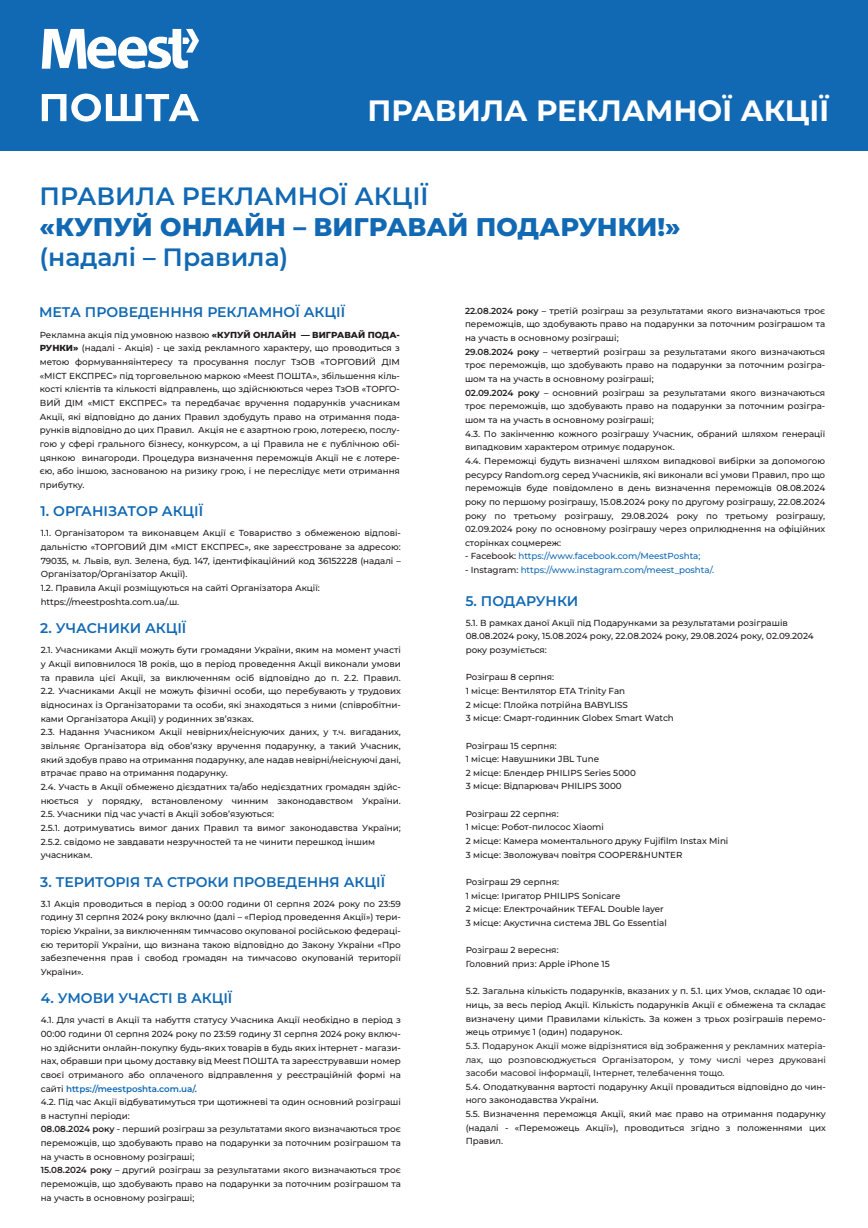
<style>
.page{position:relative;width:868px;height:1228px;background:#fff}
.page>*{position:absolute;margin:0;border:0;box-sizing:border-box;transform-origin:0 0}
.t1{font:700 29.4px "Montserrat";color:#fff}
.t2{font:800 25.55px "Montserrat";color:#1169b4}
.t3{font:600 25.06px "Montserrat";color:#1169b4}
.t4{font:600 14px "Montserrat";color:#1169b4}
.t5{font:500 8.75px/13.6px "Montserrat";color:#231f20}
.t6{font:500 8.75px/13.6px "Montserrat";color:rgb(35 31 32/.95);text-align:justify}
.t7{font:500 8.75px "Montserrat";color:#1169b4}
.s1{font-weight:800}
.s2{font-weight:600;color:#1169b4}
.s3{font-weight:600}
.s4{color:#231f20}
</style>
<div class="page">
<div style="left:0;top:0;width:868px;height:151px;background:#1169b4"></div>
<svg style="left:42px;top:29px;width:157px;height:40px"></svg>
<svg style="left:42px;top:94px;width:157px;height:28px"></svg>
<h1 class="t1" style="left:368px;top:91px;width:463px">ПРАВИЛА РЕКЛАМНОЇ АКЦІЇ</h1>
<h3 class="t3" style="left:40px;top:179px;width:390px">ПРАВИЛА РЕКЛАМНОЇ АКЦІЇ</h3>
<h2 class="t2" style="left:40px;top:210px;width:642px">«КУПУЙ ОНЛАЙН – ВИГРАВАЙ ПОДАРУНКИ!»</h2>
<h3 class="t3" style="left:40px;top:240px;width:250px">(надалі – Правила)</h3>
<h3 class="t4" style="left:39px;top:303px;width:308px">МЕТА ПРОВЕДЕНННЯ РЕКЛАМНОЇ АКЦІЇ</h3>
<p class="t5" style="left:40px;top:328px;width:362px;text-align:justify">Рекламна акція під умовною назвою <span class="s1">«КУПУЙ ОНЛАЙН — ВИГРАВАЙ ПОДА-РУНКИ»</span> (надалі - Акція) - це захід рекламного характеру, що проводиться з метою формуванняінтересу та просування послуг ТзОВ «ТОРГОВИЙ ДІМ «МІСТ ЕКСПРЕС» під торговельною маркою «Meest ПОШТА», збільшення кіль&shy;кості клієнтів та кількості відправлень, що здійснюються через ТзОВ «ТОРГО-ВИЙ ДІМ «МІСТ ЕКСПРЕС» та передбачає вручення подарунків учасникам Акції, які відповідно до даних Правил здобудуть право на отримання пода&shy;рунків відповідно до цих Правил. Акція не є азартною грою, лотереєю, послу&shy;гою у сфері грального бізнесу, конкурсом, а ці Правила не є публічною обі&shy;цянкою винагороди. Процедура визначення переможців Акції не є лотере&shy;єю, або іншою, заснованою на ризику грою, і не переслідує мети отримання прибутку.</p>
<h3 class="t4" style="left:41px;top:502px;width:164px">1. ОРГАНІЗАТОР АКЦІЇ</h3>
<p class="t5" style="left:41px;top:526px;width:362px">1.1. Організатором та виконавцем Акції є Товариство з обмеженою відпові&shy;дальністю «ТОРГОВИЙ ДІМ «МІСТ ЕКСПРЕС», яке зареєстроване за адресою:<br>79035, м. Львів, вул. Зелена, буд. 147, ідентифікаційний код 36152228 (надалі – Організатор/Організатор Акції).<br>1.2. Правила Акції розміщуються на сайті Організатора Акції: https://meestposhta.com.ua/.ш.</p>
<h3 class="t4" style="left:40px;top:619px;width:148px">2. УЧАСНИКИ АКЦІЇ</h3>
<p class="t5" style="left:41px;top:643px;width:362px">2.1. Учасниками Акції можуть бути громадяни України, яким на момент участі у Акції виповнилося 18 років, що в період проведення Акції виконали умови та правила цієї Акції, за виключенням осіб відповідно до п. 2.2. Правил.<br>2.2. Учасниками Акції не можуть фізичні особи, що перебувають у трудових відносинах із Організаторами та особи, які знаходяться з ними (співробітни&shy;ками Організатора Акції) у родинних зв’язках.<br>2.3. Надання Учасником Акції невірних/неіснуючих даних, у т.ч. вигаданих, звільняє Організатора від обов’язку вручення подарунку, а такий Учасник, який здобув право на отримання подарунку, але надав невірні/неіснуючі дані, втрачає право на отримання подарунку.<br>2.4. Участь в Акції обмежено дієздатних та/або недієздатних громадян здійс&shy;нюється у порядку, встановленому чинним законодавством України.<br>2.5. Учасники під час участі в Акції зобов’язуються:<br>2.5.1. дотримуватись вимог даних Правил та вимог законодавства України; 2.5.2. свідомо не завдавати незручностей та не чинити перешкод іншим учасникам.</p>
<h3 class="t4" style="left:40px;top:872px;width:346px">3. ТЕРИТОРІЯ ТА СТРОКИ ПРОВЕДЕННЯ АКЦІЇ</h3>
<p class="t5" style="left:41px;top:896px;width:362px;text-align:justify">3.1 Акція проводиться в період з 00:00 години 01 серпня 2024 року по 23:59 годину 31 серпня 2024 року включно (далі – «Період проведення Акції») тери&shy;торією України, за виключенням тимчасово окупованої російською федераці&shy;єю території України, що визнана такою відповідно до Закону України «Про забезпечення прав і свобод громадян на тимчасово окупованій території України».</p>
<h3 class="t4" style="left:41px;top:989px;width:193px">4. УМОВИ УЧАСТІ В АКЦІЇ</h3>
<p class="t5" style="left:41px;top:1013px;width:362px">4.1. Для участі в Акції та набуття статусу Учасника Акції необхідно в період з 00:00 години 01 серпня 2024 року по 23:59 годину 31 серпня 2024 року включ&shy;но здійснити онлайн-покупку будь-яких товарів в будь яких інтернет - магази&shy;нах, обравши при цьому доставку від Meest ПОШТА та зареєструвавши номер своєї отриманого або оплаченого відправлення у реєстраційній формі на сайті <span class="s2">https://meestposhta.com.ua/.<br></span>4.2. Під час Акції відбуватимуться три щотижневі та один основний розіграші в наступні періоди:<br><span class="s3">08.08.2024 року</span> - перший розіграш за результатами якого визначаються троє переможців, що здобувають право на подарунки за поточним розіграшом та на участь в основному розіграші;<br><span class="s3">15.08.2024 року</span> – другий розіграш за результатами якого визначаються троє переможців, що здобувають право на подарунки за поточним розіграшом та на участь в основному розіграші;</p>
<p class="t5" style="left:465px;top:304px;width:362px"><span class="s3">22.08.2024 року</span> – третій розіграш за результатами якого визначаються троє переможців, що здобувають право на подарунки за поточним розіграшом та на участь в основному розіграші;<br><span class="s3">29.08.2024 року</span> – четвертий розіграш за результатами якого визначаються троє переможців, що здобувають право на подарунки за поточним розігра&shy;шом та на участь в основному розіграші;<br><span class="s3">02.09.2024 року</span> – основний розіграш за результатами якого визначаються троє переможців, що здобувають право на подарунки за поточним розігра&shy;шом та на участь в основному розіграші;<br>4.3. По закінченню кожного розіграшу Учасник, обраний шляхом генерації випадковим характером отримує подарунок.<br>4.4. Переможці будуть визначені шляхом випадкової вибірки за допомогою ресурсу Random.org серед Учасників, які виконали всі умови Правил, про що переможців буде повідомлено в день визначення переможців 08.08.2024 року по першому розіграшу, 15.08.2024 року по другому розіграшу, 22.08.2024 року по третьому розіграшу, 29.08.2024 року по третьому розіграшу, 02.09.2024 року по основному розіграшу через оприлюднення на офіційних сторінках соцмереж:</p>
<p class="t7" style="left:465px;top:550px;width:237px"><span class="s4">- Facebook:</span> https://www.facebook.com/MeestPoshta;</p>
<p class="t7" style="left:465px;top:564px;width:250px"><span class="s4">- Instagram:</span> https://www.instagram.com/meest_poshta/.</p>
<h3 class="t4" style="left:465px;top:591px;width:114px">5. ПОДАРУНКИ</h3>
<p class="t5" style="left:466px;top:615px;width:350px">5.1. В рамках даної Акції під Подарунками за результатами розіграшів<br>08.08.2024 року, 15.08.2024 року, 22.08.2024 року, 29.08.2024 року, 02.09.2024 року розуміється:</p>
<p class="t5" style="left:466px;top:670px;width:210px">Розіграш 8 серпня:<br>1 місце: Вентилятор ETA Trinity Fan<br>2 місце: Плойка потрійна BABYLISS<br>3 місце: Смарт-годинник Globex Smart Watch</p>
<p class="t5" style="left:466px;top:738px;width:172px">Розіграш 15 серпня:<br>1 місце: Навушники JBL Tune<br>2 місце: Блендер PHILIPS Series 5000<br>3 місце: Відпарювач PHILIPS 3000</p>
<p class="t5" style="left:466px;top:806px;width:264px">Розіграш 22 серпня:<br>1 місце: Робот-пилосос Xiaomi<br>2 місце: Камера моментального друку Fujifilm Instax Mini 3 місце: Зволожувач повітря COOPER&amp;HUNTER</p>
<p class="t5" style="left:466px;top:875px;width:203px">Розіграш 29 серпня:<br>1 місце: Іригатор PHILIPS Sonicare<br>2 місце: Електрочайник TEFAL Double layer 3 місце: Акустична система JBL Go Essential</p>
<p class="t5" style="left:466px;top:943px;width:146px">Розіграш 2 вересня:<br>Головний приз: Apple iPhone 15</p>
<p class="t5" style="left:466px;top:984px;width:362px;text-align:justify">5.2. Загальна кількість подарунків, вказаних у п. 5.1. цих Умов, складає 10 оди&shy;ниць, за весь період Акції. Кількість подарунків Акції є обмежена та складає визначену цими Правилами кількість. За кожен з трьох розіграшів перемо&shy;жець отримує 1 (один) подарунок.</p>
<p class="t6" style="left:466px;top:1039px;width:362px">5.3. Подарунок Акції може відрізнятися від зображення у рекламних матеріа&shy;лах, що розповсюджується Організатором, у тому числі через друковані засоби масової інформації, Інтернет, телебачення тощо.</p>
<p class="t5" style="left:466px;top:1079px;width:362px">5.4. Оподаткування вартості подарунку Акції провадиться відповідно до чин&shy;ного законодавства України.<br>5.5. Визначення переможця Акції, який має право на отримання подарунку (надалі - «Переможець Акції»), проводиться згідно з положеннями цих Правил.</p>
</div>
